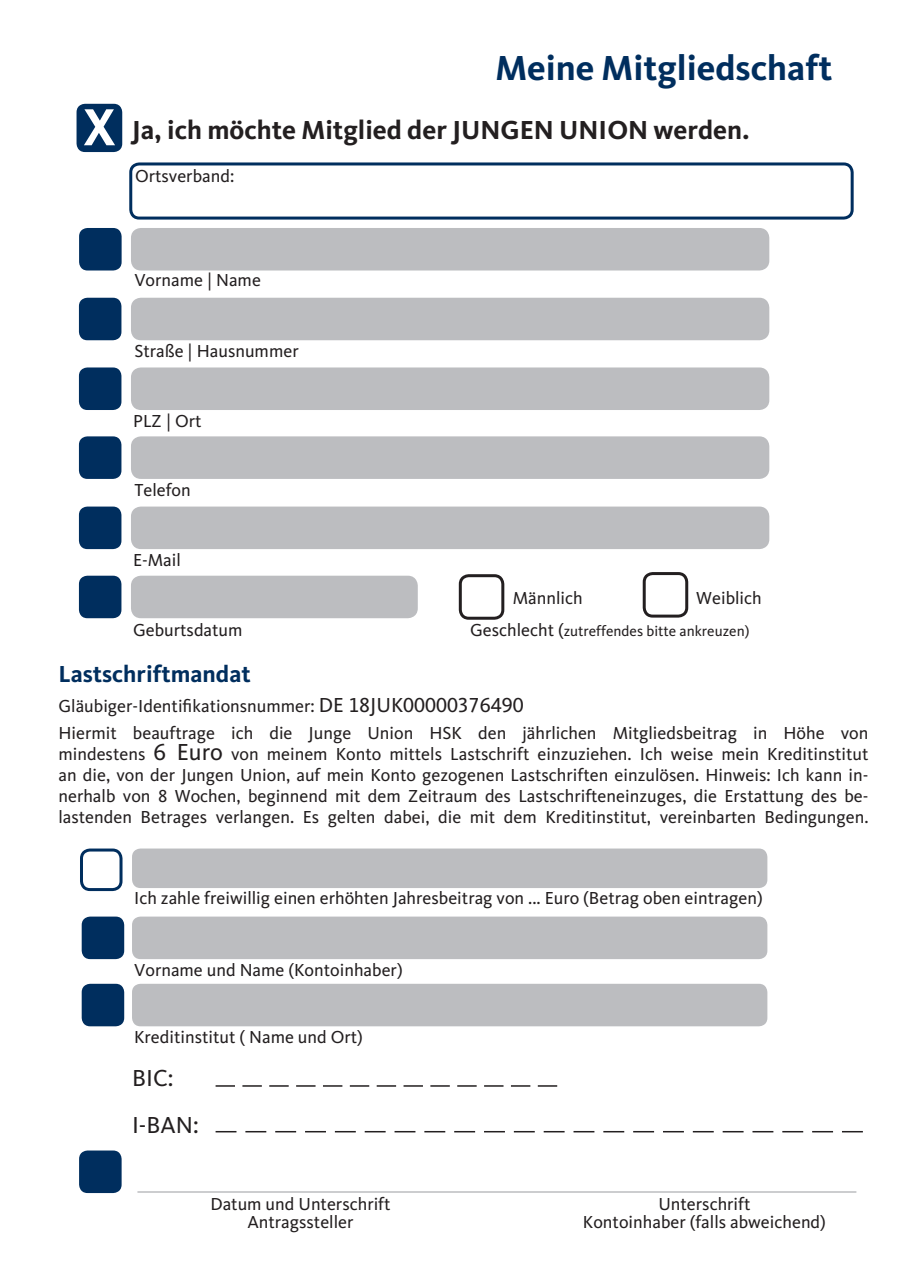
<style>
.page{position:relative;width:910px;height:1276px;background:#fff}
.page>*{position:absolute;margin:0;border:0;box-sizing:border-box;transform-origin:0 0}
.t1{font:700 54px "CDU Kievit Tab";color:#fff}
.t2{font:700 36px "CDU Kievit Tab";color:#002e5e}
.t3{font:700 27px "CDU Kievit Tab";color:#231f20}
.t4{font:700 24px "CDU Kievit Tab";color:#002e5e}
.t5{font:24px/47.1px "CDU Kievit Tab";color:#231f20}
.t6{font:18px/21px "CDU Kievit Tab";color:#231f20;text-align:center}
.t7{font:15px "CDU Kievit Tab";color:#231f20}
.s1{font-size:18px}
.s2{font-size:21px}
.s3{font-size:24px}
</style>
<div class="page">
<div style="left:129px;top:162px;width:725px;height:58px;border:3px solid #002e5e;border-radius:9px"></div>
<div style="left:132px;top:229px;width:636px;height:40px;background:#bcbdc0;border-radius:9px"></div>
<div style="left:131px;top:228px;width:638px;height:42px;border:3px solid #bcbdc0;border-radius:9px"></div>
<div style="left:132px;top:299px;width:636px;height:40px;background:#bcbdc0;border-radius:9px"></div>
<div style="left:131px;top:298px;width:638px;height:42px;border:3px solid #bcbdc0;border-radius:9px"></div>
<div style="left:132px;top:369px;width:636px;height:39px;background:#bcbdc0;border-radius:9px"></div>
<div style="left:131px;top:367px;width:638px;height:43px;border:3px solid #bcbdc0;border-radius:9px"></div>
<div style="left:132px;top:438px;width:636px;height:39px;background:#bcbdc0;border-radius:9px"></div>
<div style="left:131px;top:436px;width:638px;height:43px;border:3px solid #bcbdc0;border-radius:9px"></div>
<div style="left:79px;top:228px;width:43px;height:42px;background:#002e5e;border-radius:9px"></div>
<div style="left:79px;top:298px;width:42px;height:42px;background:#002e5e;border-radius:9px"></div>
<div style="left:79px;top:367px;width:42px;height:43px;background:#002e5e;border-radius:9px"></div>
<div style="left:79px;top:436px;width:42px;height:43px;background:#002e5e;border-radius:9px"></div>
<svg style="left:216px;top:1085px;width:341px;height:1px"></svg>
<svg style="left:216px;top:1131px;width:647px;height:1px"></svg>
<hr style="left:137px;top:1191px;width:719px;height:1px;background:#bcbdc0">
<div style="left:77px;top:104px;width:45px;height:48px;background:#002e5e;border-radius:9px"></div>
<div style="left:79px;top:1150px;width:43px;height:43px;background:#002e5e;border-radius:9px"></div>
<div style="left:132px;top:848px;width:635px;height:40px;background:#bcbdc0;border-radius:9px"></div>
<div style="left:80px;top:848px;width:43px;height:43px;border:3px solid #002e5e;border-radius:9px"></div>
<div style="left:132px;top:916px;width:635px;height:43px;background:#bcbdc0;border-radius:9px"></div>
<div style="left:82px;top:916px;width:42px;height:43px;background:#002e5e;border-radius:9px"></div>
<div style="left:132px;top:983px;width:635px;height:43px;background:#bcbdc0;border-radius:9px"></div>
<div style="left:82px;top:983px;width:42px;height:43px;background:#002e5e;border-radius:9px"></div>
<div style="left:132px;top:577px;width:284px;height:40px;background:#bcbdc0;border-radius:9px"></div>
<div style="left:131px;top:576px;width:287px;height:42px;border:3px solid #bcbdc0;border-radius:9px"></div>
<div style="left:79px;top:576px;width:42px;height:42px;background:#002e5e;border-radius:9px"></div>
<div style="left:459px;top:574px;width:45px;height:46px;border:3px solid #231f20;border-radius:9px"></div>
<div style="left:643px;top:572px;width:45px;height:45px;border:3px solid #231f20;border-radius:9px"></div>
<div style="left:132px;top:508px;width:636px;height:39px;background:#bcbdc0;border-radius:9px"></div>
<div style="left:131px;top:506px;width:638px;height:43px;border:3px solid #bcbdc0;border-radius:9px"></div>
<div style="left:79px;top:506px;width:42px;height:43px;background:#002e5e;border-radius:9px"></div>
<h1 class="t1" style="left:83px;top:95px;width:35px">X</h1>
<h2 class="t2" style="left:495px;top:47px;width:338px">Meine Mitgliedschaft</h2>
<h3 class="t3" style="left:132px;top:114px;width:620px">Ja, ich möchte Mitglied der JUNGEN UNION werden.</h3>
<p class="t6" style="left:135px;top:166px;width:101px">Ortsverband:</p>
<p class="t6" style="left:134px;top:270px;width:128px">Vorname | Name</p>
<p class="t6" style="left:134px;top:340px;width:166px">Straße | Hausnummer</p>
<p class="t6" style="left:133px;top:410px;width:70px">PLZ | Ort</p>
<p class="t6" style="left:134px;top:480px;width:58px">Telefon</p>
<p class="t6" style="left:133px;top:550px;width:49px">E-Mail</p>
<p class="t6" style="left:513px;top:588px;width:71px">Männlich</p>
<p class="t6" style="left:696px;top:588px;width:67px">Weiblich</p>
<p class="t6" style="left:133px;top:619px;width:111px">Geburtsdatum</p>
<p class="t7" style="left:470px;top:622px;width:281px"><span class="s1">Geschlecht (</span>zutreffendes bitte ankreuzen)</p>
<h3 class="t4" style="left:58px;top:660px;width:194px">Lastschriftmandat</h3>
<p class="t6" style="left:58px;top:693px;width:811px;line-height:27px;text-align:left">Gläubiger-Identifikationsnummer: <span class="s2">DE 18JUK00000376490<br></span>Hiermit beauftrage ich die Junge Union HSK den jährlichen Mitgliedsbeitrag in Höhe von</p>
<p class="t6" style="left:58px;top:744px;width:812px;text-align:justify">mindestens <span class="s3">6 Euro</span> von meinem Konto mittels Lastschrift einzuziehen. Ich weise mein Kreditinstitut an die, von der Jungen Union, auf mein Konto gezogenen Lastschriften einzulösen. Hinweis: Ich kann in&shy;nerhalb von 8 Wochen, beginnend mit dem Zeitraum des Lastschrifteneinzuges, die Erstattung des be&shy;lastenden Betrages verlangen. Es gelten dabei, die mit dem Kreditinstitut, vereinbarten Bedingungen.</p>
<p class="t6" style="left:134px;top:887px;width:630px">Ich zahle freiwillig einen erhöhten Jahresbeitrag von ... Euro (Betrag oben eintragen)</p>
<p class="t6" style="left:134px;top:959px;width:270px">Vorname und Name (Kontoinhaber)</p>
<p class="t6" style="left:134px;top:1027px;width:230px">Kreditinstitut ( Name und Ort)</p>
<h3 class="t5" style="left:132px;top:1054px;width:68px">BIC:<br>I-BAN:</h3>
<p class="t6" style="left:210px;top:1194px;width:182px;line-height:18px">Datum und Unterschrift<br>Antragssteller</p>
<p class="t6" style="left:583px;top:1194px;width:245px;line-height:18px">Unterschrift<br>Kontoinhaber (falls abweichend)</p>
</div>
